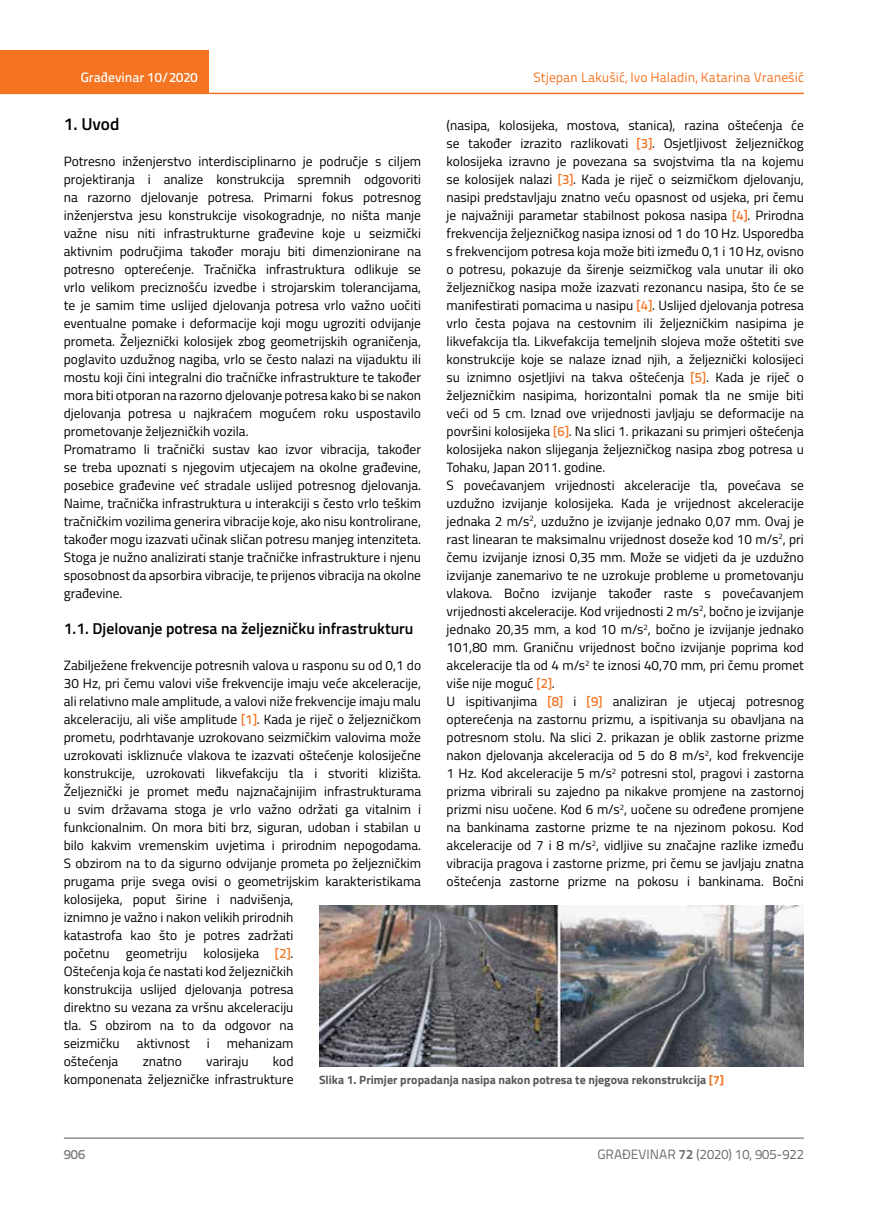
<style>
.page{position:relative;width:872px;height:1212px;background:#fff}
.page>*{position:absolute;margin:0;border:0;box-sizing:border-box;transform-origin:0 0}
.t1{font:600 17.25px "Titillium";color:#000}
.t2{font:600 15.75px "Titillium";color:#000}
.t3{font:13.5px/18px "Titillium";color:#000}
.t4{font:13.5px "Titillium Text 22 L";color:#f47421}
.t5{font:13.5px "Titillium Text 22 L";color:#6d6e71}
.t6{font:500 13.5px "Titillium Text 22 L";color:#fff}
.t7{font:500 13.5px "Titillium Text 22 L";color:#797a7d}
.t8{font:700 12px "Titillium";color:#58595b}
.s1{font-family:"Titillium Text 22 L";font-weight:500;color:#f47421}
.s2{color:#f47421}
.s3{font-weight:700}
</style>
<div class="page">
<div style="left:0;top:50px;width:208px;height:44px;background:#f47421"></div>
<hr style="left:0;top:93px;width:804px;height:1px;background:#f47421">
<hr style="left:64px;top:1138px;width:740px;height:1px;background:#58595b">
<img style="left:319px;top:906px;width:484px;height:160px">
<p class="t6" style="left:81px;top:67px;width:118px">Građevinar 10/2020</p>
<p class="t1" style="left:64px;top:111px;width:57px">1. Uvod</p>
<p class="t3" style="left:64px;top:151px;width:359px">Potresno inženjerstvo interdisciplinarno je područje s ciljem projektiranja i analize konstrukcija spremnih odgovoriti na razorno djelovanje potresa. Primarni fokus potresnog inženjerstva jesu konstrukcije visokogradnje, no ništa manje važne nisu niti infrastrukturne građevine koje u seizmički aktivnim područjima također moraju biti dimenzionirane na potresno opterećenje. Tračnička infrastruktura odlikuje se vrlo velikom preciznošću izvedbe i strojarskim tolerancijama, te je samim time uslijed djelovanja potresa vrlo važno uočiti eventualne pomake i deformacije koji mogu ugroziti odvijanje prometa. Željeznički kolosijek zbog geometrijskih ograničenja, poglavito uzdužnog nagiba, vrlo se često nalazi na vijaduktu ili mostu koji čini integralni dio tračničke infrastrukture te također mora biti otporan na razorno djelovanje potresa kako bi se nakon djelovanja potresa u najkraćem mogućem roku uspostavilo prometovanje željezničkih vozila.<br>Promatramo li tračnički sustav kao izvor vibracija, također se treba upoznati s njegovim utjecajem na okolne građevine, posebice građevine već stradale uslijed potresnog djelovanja.<br>Naime, tračnička infrastruktura u interakciji s često vrlo teškim tračničkim vozilima generira vibracije koje, ako nisu kontrolirane, također mogu izazvati učinak sličan potresu manjeg intenziteta.<br>Stoga je nužno analizirati stanje tračničke infrastrukture i njenu sposobnost da apsorbira vibracije, te prijenos vibracija na okolne građevine.</p>
<p class="t2" style="left:64px;top:617px;width:351px">1.1. Djelovanje potresa na željezničku infrastrukturu</p>
<p class="t3" style="left:64px;top:656px;width:359px">Zabilježene frekvencije potresnih valova u rasponu su od 0,1 do 30 Hz, pri čemu valovi više frekvencije imaju veće akceleracije, ali relativno male amplitude, a valovi niže frekvencije imaju malu akceleraciju, ali više amplitude <span class="s1">[1]</span>. Kada je riječ o željezničkom prometu, podrhtavanje uzrokovano seizmičkim valovima može uzrokovati iskliznuće vlakova te izazvati oštećenje kolosiječne konstrukcije, uzrokovati likvefakciju tla i stvoriti klizišta.<br>Željeznički je promet među najznačajnijim infrastrukturama u svim državama stoga je vrlo važno održati ga vitalnim i funkcionalnim. On mora biti brz, siguran, udoban i stabilan u bilo kakvim vremenskim uvjetima i prirodnim nepogodama.<br>S obzirom na to da sigurno odvijanje prometa po željezničkim prugama prije svega ovisi o geometrijskim karakteristikama kolosijeka, poput širine i nadvišenja,<br>iznimno je važno i nakon velikih prirodnih<br>katastrofa kao što je potres zadržati<br>početnu geometriju kolosijeka <span class="s1">[2]</span>.<br>Oštećenja koja će nastati kod željezničkih<br>konstrukcija uslijed djelovanja potresa<br>direktno su vezana za vršnu akceleraciju<br>tla. S obzirom na to da odgovor na<br>seizmičku</p>
<p class="t3" style="left:137px;top:1034px;width:54px">aktivnost</p>
<p class="t3" style="left:207px;top:1034px;width:4px">i</p>
<p class="t3" style="left:227px;top:1034px;width:68px">mehanizam</p>
<p class="t4" style="left:533px;top:68px;width:272px">Stjepan Lakušić, Ivo Haladin, Katarina Vranešić</p>
<p class="t3" style="left:446px;top:115px;width:359px">(nasipa, kolosijeka, mostova, stanica), razina oštećenja će se također izrazito razlikovati <span class="s1">[3]</span>. Osjetljivost željezničkog kolosijeka izravno je povezana sa svojstvima tla na kojemu se kolosijek nalazi <span class="s1">[3]</span>. Kada je riječ o seizmičkom djelovanju, nasipi predstavljaju znatno veću opasnost od usjeka, pri čemu je najvažniji parametar stabilnost pokosa nasipa <span class="s1">[4]</span>. Prirodna frekvencija željezničkog nasipa iznosi od 1 do 10 Hz. Usporedba s frekvencijom potresa koja može biti između 0,1 i 10 Hz, ovisno o potresu, pokazuje da širenje seizmičkog vala unutar ili oko željezničkog nasipa može izazvati rezonancu nasipa, što će se manifestirati pomacima u nasipu <span class="s1">[4]</span>. Uslijed djelovanja potresa vrlo česta pojava na cestovnim ili željezničkim nasipima je likvefakcija tla. Likvefakcija temeljnih slojeva može oštetiti sve konstrukcije koje se nalaze iznad njih, a željeznički kolosijeci su iznimno osjetljivi na takva oštećenja <span class="s1">[5]</span>. Kada je riječ o željezničkim nasipima, horizontalni pomak tla ne smije biti veći od 5 cm. Iznad ove vrijednosti javljaju se deformacije na površini kolosijeka <span class="s1">[6]</span>. Na slici 1. prikazani su primjeri oštećenja kolosijeka nakon slijeganja željezničkog nasipa zbog potresa u Tohaku, Japan 2011. godine.<br>S povećavanjem vrijednosti akceleracije tla, povećava se uzdužno izvijanje kolosijeka. Kada je vrijednost akceleracije jednaka 2 m/s<sup>2</sup>, uzdužno je izvijanje jednako 0,07 mm. Ovaj je rast linearan te maksimalnu vrijednost doseže kod 10 m/s<sup>2</sup>, pri čemu izvijanje iznosi 0,35 mm. Može se vidjeti da je uzdužno izvijanje zanemarivo te ne uzrokuje probleme u prometovanju vlakova. Bočno izvijanje također raste s povećavanjem vrijednosti akceleracije. Kod vrijednosti 2 m/s<sup>2</sup>, bočno je izvijanje jednako 20,35 mm, a kod 10 m/s<sup>2</sup>, bočno je izvijanje jednako 101,80 mm. Graničnu vrijednost bočno izvijanje poprima kod akceleracije tla od 4 m/s<sup>2</sup> te iznosi 40,70 mm, pri čemu promet više nije moguć <span class="s1">[2]</span>.<br>U ispitivanjima <span class="s1">[8]</span> i <span class="s1">[9]</span> analiziran je utjecaj potresnog opterećenja na zastornu prizmu, a ispitivanja su obavljana na potresnom stolu. Na slici 2. prikazan je oblik zastorne prizme nakon djelovanja akceleracija od 5 do 8 m/s<sup>2</sup>, kod frekvencije 1 Hz. Kod akceleracije 5 m/s<sup>2</sup> potresni stol, pragovi i zastorna prizma vibrirali su zajedno pa nikakve promjene na zastornoj prizmi nisu uočene. Kod 6 m/s<sup>2</sup>, uočene su određene promjene na bankinama zastorne prizme te na njezinom pokosu. Kod akceleracije od 7 i 8 m/s<sup>2</sup>, vidljive su značajne razlike između vibracija pragova i zastorne prizme, pri čemu se javljaju znatna oštećenja zastorne prizme na pokosu i bankinama. Bočni</p>
<p class="t3" style="left:64px;top:1052px;width:56px">oštećenja</p>
<p class="t3" style="left:143px;top:1052px;width:41px">znatno</p>
<p class="t3" style="left:206px;top:1052px;width:44px">variraju</p>
<p class="t3" style="left:64px;top:1052px;width:231px;text-align:right">kod<br>komponenata željezničke infrastrukture</p>
<p class="t8" style="left:319px;top:1071px;width:406px">Slika 1. Primjer propadanja nasipa nakon potresa te njegova rekonstrukcija <span class="s2">[7]</span></p>
<p class="t7" style="left:64px;top:1144px;width:23px">906</p>
<p class="t5" style="left:597px;top:1144px;width:208px">GRAĐEVINAR <span class="s3">72</span> (2020) 10, 905-922</p>
</div>
